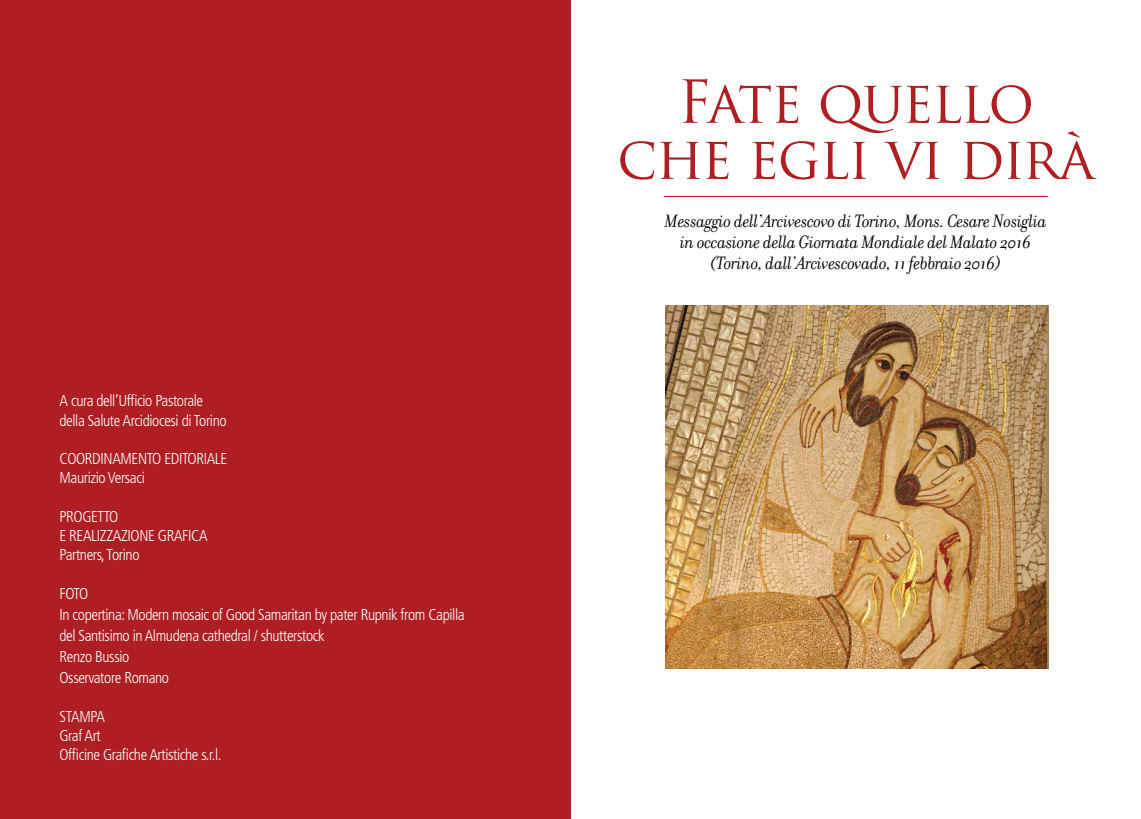
<style>
.page{position:relative;width:1141px;height:819px;background:#fff}
.page>*{position:absolute;margin:0;border:0;box-sizing:border-box;transform-origin:0 0}
.t1{font:57.75px/56px "Trajan Pro";letter-spacing:-.025em;color:#af1e23;text-align:center}
.t2{font:italic 19.43px/20.8px "Filosofia";letter-spacing:-.02em;color:#000;text-align:center}
.t3{font:300 condensed 15.75px/19.2px "Frutiger LT Std";letter-spacing:-.025em;color:#fff}
</style>
<div class="page">
<div style="left:0;top:0;width:570px;height:819px;background:#af1e23"></div>
<img style="left:665px;top:305px;width:384px;height:363px">
<hr style="left:664px;top:196px;width:384px;height:1px;background:#af1e23">
<p class="t3" style="left:60px;top:391px;width:169px">A cura dell’Ufficio Pastorale della Salute Arcidiocesi di Torino</p>
<p class="t3" style="left:60px;top:449px;width:169px">coordinam ento editoriale<br>Maurizio Versaci</p>
<p class="t3" style="left:60px;top:507px;width:141px">PROGETTO<br>E Realizzazione grafica<br>Partners, Torino</p>
<p class="t3" style="left:60px;top:583px;width:407px;line-height:21px">Foto<br>I n copertina: Modern mosaic of Good Samaritan by pater Rupnik from Capilla del Santisimo in Almudena cathedral / shutterstock<br>Renzo Bussio<br>Osservatore Romano</p>
<p class="t3" style="left:60px;top:706px;width:164px">Stampa<br>Graf Art<br>Officine Grafiche Artistiche s.r.l.</p>
<h1 class="t1" style="left:617px;top:73px;width:479px">Fate quello che egli vi dirà</h1>
<p class="t2" style="left:665px;top:211px;width:384px">Messaggio dell’Arcivescovo di Torino, Mons. Cesare Nosiglia in occasione della Giornata Mondiale del Malato 2016 (Torino, dall’Arcivescovado, 11 febbraio 2016)</p>
</div>
